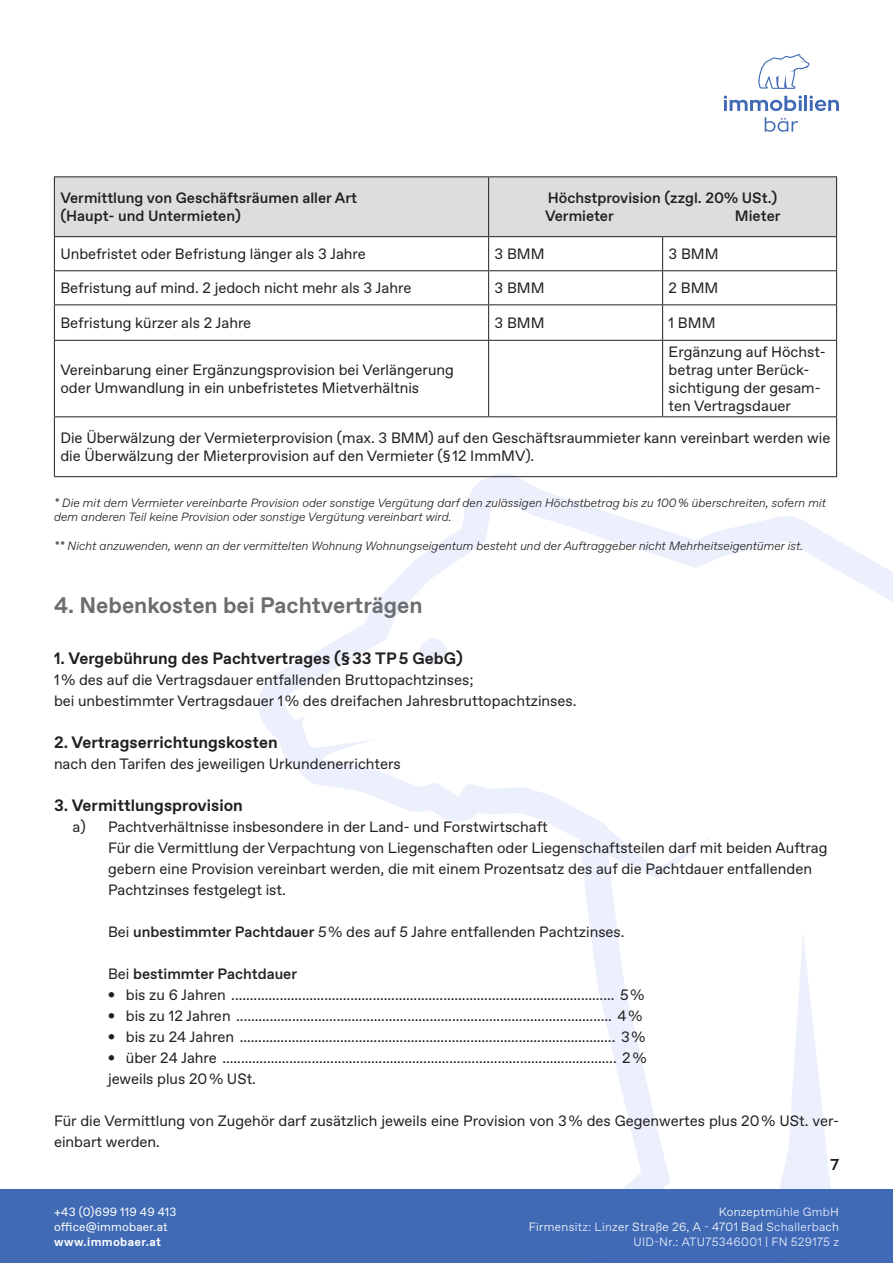
<style>
.page{position:relative;width:893px;height:1263px;background:#fff}
.page>*{position:absolute;margin:0;border:0;box-sizing:border-box;transform-origin:0 0}
.t1{font:700 22.5px "Favorit Pro";color:#6c6d70}
.t2{font:700 16.5px "Favorit Pro";color:#231f20}
.t3{font:15px/21px "Favorit Pro";color:#231f20}
.t4{font:500 15px/18px "Favorit Pro";color:#231f20}
.t5{font:500 15px "Bonn BF";color:#231f20}
.t6{font:italic 300 12px/14.4px "Favorit Pro";color:#231f20}
.t7{font:300 12px/15px "Favorit Pro";letter-spacing:.025em;color:#fff;text-align:right}
.t8{font:12px "Favorit Pro";letter-spacing:.015em;color:#fff}
.t9{font:700 12px "Favorit Pro";letter-spacing:.03em;color:#fff}
.s1{font-weight:500}
</style>
<div class="page">
<div style="left:0;top:1190px;width:893px;height:73px;background:#406ab4"></div>
<svg style="left:758px;top:54px;width:52px;height:35px"></svg>
<svg style="left:765px;top:117px;width:33px;height:15px"></svg>
<hr style="left:804px;top:96px;width:3px;height:15px;background:#406ab4">
<svg style="left:809px;top:95px;width:30px;height:16px"></svg>
<svg style="left:724px;top:95px;width:78px;height:16px"></svg>
<svg style="left:257px;top:474px;width:636px;height:716px"></svg>
<div style="left:419px;top:638px;width:28px;height:27px;background:#ecf0fc;border-radius:50%"></div>
<div style="left:55px;top:177px;width:781px;height:59px;background:#dcdddf"></div>
<hr style="left:54px;top:176px;width:435px;height:1px;background:#231f20">
<hr style="left:54px;top:177px;width:1px;height:59px;background:#231f20">
<hr style="left:489px;top:176px;width:174px;height:1px;background:#231f20">
<hr style="left:488px;top:177px;width:1px;height:59px;background:#231f20">
<hr style="left:663px;top:176px;width:174px;height:1px;background:#231f20">
<hr style="left:836px;top:177px;width:1px;height:59px;background:#231f20">
<hr style="left:54px;top:236px;width:435px;height:1px;background:#231f20">
<hr style="left:54px;top:237px;width:1px;height:33px;background:#231f20">
<hr style="left:489px;top:236px;width:174px;height:1px;background:#231f20">
<hr style="left:488px;top:237px;width:1px;height:33px;background:#231f20">
<hr style="left:663px;top:236px;width:174px;height:1px;background:#231f20">
<hr style="left:662px;top:237px;width:1px;height:33px;background:#231f20">
<hr style="left:836px;top:237px;width:1px;height:33px;background:#231f20">
<hr style="left:54px;top:270px;width:435px;height:1px;background:#231f20">
<hr style="left:54px;top:271px;width:1px;height:33px;background:#231f20">
<hr style="left:489px;top:270px;width:174px;height:1px;background:#231f20">
<hr style="left:488px;top:271px;width:1px;height:33px;background:#231f20">
<hr style="left:663px;top:270px;width:174px;height:1px;background:#231f20">
<hr style="left:662px;top:271px;width:1px;height:33px;background:#231f20">
<hr style="left:836px;top:271px;width:1px;height:33px;background:#231f20">
<hr style="left:54px;top:304px;width:435px;height:1px;background:#231f20">
<hr style="left:54px;top:305px;width:1px;height:35px;background:#231f20">
<hr style="left:489px;top:304px;width:174px;height:1px;background:#231f20">
<hr style="left:488px;top:305px;width:1px;height:35px;background:#231f20">
<hr style="left:663px;top:304px;width:174px;height:1px;background:#231f20">
<hr style="left:662px;top:305px;width:1px;height:35px;background:#231f20">
<hr style="left:836px;top:305px;width:1px;height:35px;background:#231f20">
<hr style="left:54px;top:340px;width:435px;height:1px;background:#231f20">
<hr style="left:54px;top:341px;width:1px;height:75px;background:#231f20">
<hr style="left:489px;top:340px;width:174px;height:1px;background:#231f20">
<hr style="left:488px;top:341px;width:1px;height:75px;background:#231f20">
<hr style="left:663px;top:340px;width:174px;height:1px;background:#231f20">
<hr style="left:662px;top:341px;width:1px;height:75px;background:#231f20">
<hr style="left:836px;top:341px;width:1px;height:75px;background:#231f20">
<hr style="left:54px;top:416px;width:435px;height:1px;background:#231f20">
<hr style="left:54px;top:417px;width:1px;height:59px;background:#231f20">
<hr style="left:489px;top:416px;width:174px;height:1px;background:#231f20">
<hr style="left:663px;top:416px;width:174px;height:1px;background:#231f20">
<hr style="left:836px;top:417px;width:1px;height:59px;background:#231f20">
<hr style="left:54px;top:476px;width:435px;height:1px;background:#231f20">
<hr style="left:489px;top:476px;width:174px;height:1px;background:#231f20">
<hr style="left:663px;top:476px;width:174px;height:1px;background:#231f20">
<p class="t4" style="left:60px;top:189px;width:298px">Vermittlung von Geschäftsräumen aller Art (Haupt- und Untermieten)</p>
<p class="t4" style="left:545px;top:189px;width:234px">Höchstprovision (zzgl. 20% USt.)<br>Vermieter</p>
<p class="t4" style="left:735px;top:207px;width:47px">Mieter</p>
<p class="t3" style="left:60px;top:243px;width:307px">Unbefristet oder Befristung länger als 3 Jahre</p>
<p class="t3" style="left:495px;top:243px;width:52px">3 BMM</p>
<p class="t3" style="left:669px;top:243px;width:52px">3 BMM</p>
<p class="t3" style="left:60px;top:277px;width:352px">Befristung auf mind. 2 jedoch nicht mehr als 3 Jahre</p>
<p class="t3" style="left:495px;top:277px;width:52px">3 BMM</p>
<p class="t3" style="left:669px;top:277px;width:51px">2 BMM</p>
<p class="t3" style="left:60px;top:312px;width:192px">Befristung kürzer als 2 Jahre</p>
<p class="t3" style="left:495px;top:312px;width:52px">3 BMM</p>
<p class="t3" style="left:669px;top:312px;width:48px">1 BMM</p>
<p class="t3" style="left:60px;top:360px;width:395px;line-height:18px">Vereinbarung einer Ergänzungsprovision bei Verlängerung oder Umwandlung in ein unbefristetes Mietverhältnis</p>
<p class="t3" style="left:669px;top:342px;width:159px;line-height:18px">Ergänzung auf Höchst&shy;betrag unter Berück&shy;sichtigung der gesam&shy;ten Vertragsdauer</p>
<p class="t3" style="left:60px;top:428px;width:771px;line-height:18px">Die Überwälzung der Vermieterprovision (max. 3 BMM) auf den Geschäftsraummieter kann vereinbart werden wie die Überwälzung der Mieterprovision auf den Vermieter (§ 12 ImmMV).</p>
<p class="t6" style="left:54px;top:495px;width:774px">* Die mit dem Vermieter vereinbarte Provision oder sonstige Vergütung darf den zulässigen Höchstbetrag bis zu 100 % überschreiten, sofern mit dem anderen Teil keine Provision oder sonstige Vergütung vereinbart wird.</p>
<p class="t6" style="left:54px;top:538px;width:751px">** Nicht anzuwenden, wenn an der vermittelten Wohnung Wohnungseigentum besteht und der Auftraggeber nicht Mehrheitseigentümer ist.</p>
<h1 class="t1" style="left:54px;top:590px;width:370px">4. Nebenkosten bei Pachtverträgen</h1>
<p class="t2" style="left:54px;top:647px;width:410px">1. Vergebührung des Pachtvertrages (§ 33 TP 5 GebG)</p>
<p class="t3" style="left:54px;top:669px;width:524px">1 % des auf die Vertragsdauer entfallenden Bruttopachtzinses;<br>bei unbestimmter Vertragsdauer 1 % des dreifachen Jahresbruttopachtzinses.</p>
<p class="t2" style="left:54px;top:731px;width:225px">2. Vertragserrichtungskosten</p>
<p class="t3" style="left:54px;top:753px;width:348px">nach den Tarifen des jeweiligen Urkundenerrichters</p>
<p class="t2" style="left:54px;top:794px;width:190px">3. Vermittlungsprovision</p>
<p class="t3" style="left:108px;top:816px;width:721px;text-indent:-36px">a) Pachtverhältnisse insbesondere in der Land- und Forstwirtschaft<br>Für die Vermittlung der Verpachtung von Liegenschaften oder Liegenschaftsteilen darf mit beiden Auftrag gebern eine Provision vereinbart werden, die mit einem Prozentsatz des auf die Pachtdauer entfallenden Pachtzinses festgelegt ist.</p>
<p class="t3" style="left:108px;top:921px;width:518px">Bei <span class="s1">unbestimmter Pachtdauer</span> 5 % des auf 5 Jahre entfallenden Pachtzinses.</p>
<p class="t3" style="left:108px;top:963px;width:540px">Bei <span class="s1">bestimmter Pachtdauer<br></span>∙ bis zu 6 Jahren ....................................................................................................... 5 % ∙ bis zu 12 Jahren ..................................................................................................... 4 % ∙ bis zu 24 Jahren ..................................................................................................... 3 % ∙ über 24 Jahre .......................................................................................................... 2 % jeweils plus 20 % USt.</p>
<p class="t3" style="left:54px;top:1110px;width:786px">Für die Vermittlung von Zugehör darf zusätzlich jeweils eine Provision von 3 % des Gegenwertes plus 20 % USt. ver&shy;einbart werden.</p>
<p class="t5" style="left:830px;top:1154px;width:10px">7</p>
<p class="t8" style="left:54px;top:1203px;width:124px">+43 (0)699 119 49 413</p>
<p class="t8" style="left:54px;top:1218px;width:115px">office@immobaer.at</p>
<p class="t9" style="left:54px;top:1233px;width:109px">www.immobaer.at</p>
<p class="t7" style="left:529px;top:1204px;width:312px">Konzeptmühle GmbH<br>Firmensitz: Linzer Straße 26, A - 4701 Bad Schallerbach<br>UID-Nr.: ATU75346001 | FN 529175 z</p>
</div>
